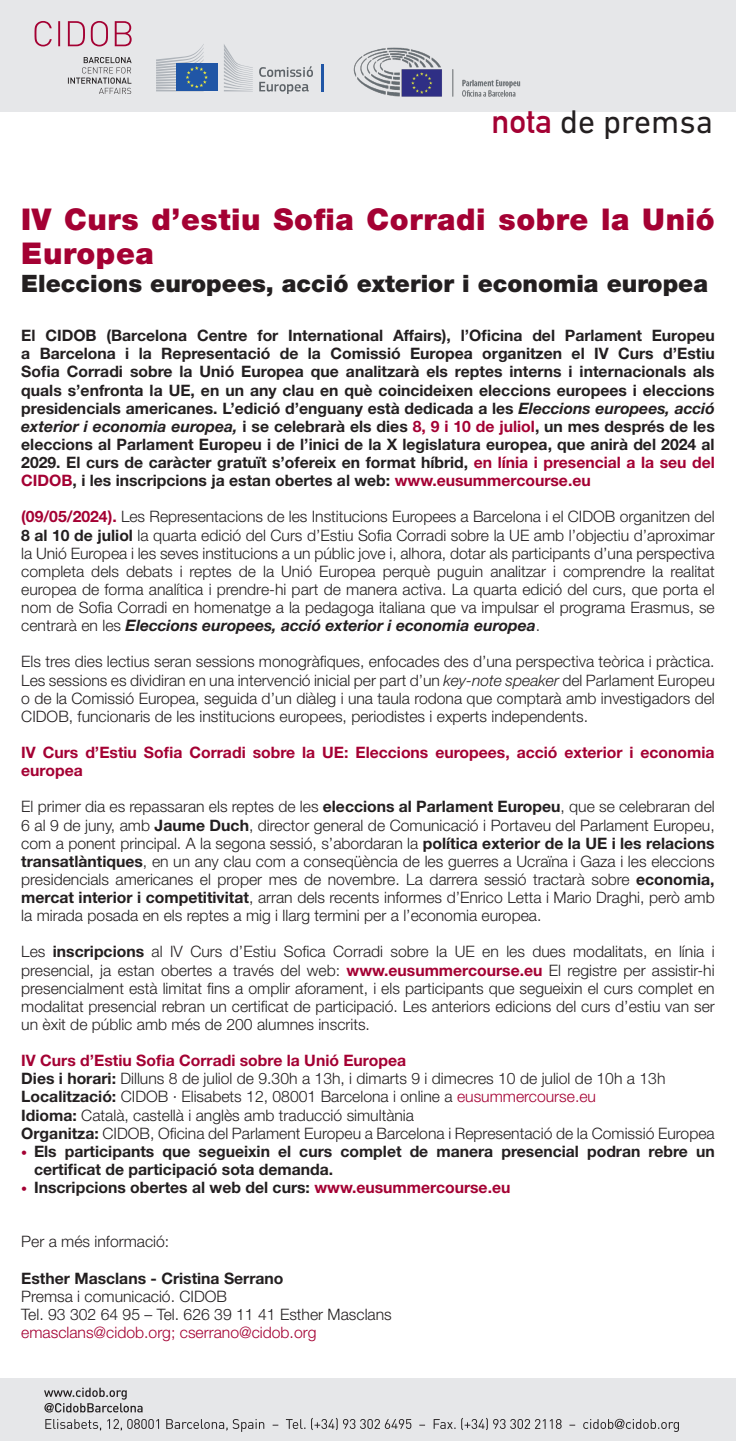
<style>
.page{position:relative;width:736px;height:1441px;background:#fff}
.page>*{position:absolute;margin:0;border:0;box-sizing:border-box;transform-origin:0 0}
.t1{font:33.3px "DIN Next LT Pro";color:#231f20}
.t2{font:900 30px/34.5px "Helvetica Neue LT Std";letter-spacing:.02em;color:#a40133}
.t3{font:900 24px "Helvetica Neue LT Std";color:#231f20}
.t4{font:300 15.75px/18.1px "Helvetica Neue LT Std";color:#231f20;text-align:justify}
.t5{font:700 15.75px/18.1px "Helvetica Neue LT Std";color:#231f20;text-align:justify}
.t6{font:700 15.75px/18.1px "Helvetica Neue LT Std";color:#a40133}
.t7{font:300 15.75px "Helvetica Neue LT Std";color:#a40133}
.s1{font-family:"DIN Alternate";font-weight:700;color:#a40133}
.s2{font-style:italic}
.s3{color:#a40133}
.s4{font-weight:700;color:#a40133}
.s5{font-weight:700}
.s6{font-weight:700;font-style:italic}
.s7{font-size:12px;color:#a40133}
</style>
<div class="page">
<div style="left:0;top:0;width:736px;height:111px;background:#e6e7e9"></div>
<div style="left:0;top:1378px;width:736px;height:62px;background:#e6e7e9"></div>
<svg style="left:44px;top:1387px;width:635px;height:44px"></svg>
<svg style="left:35px;top:21px;width:97px;height:25px"></svg>
<svg style="left:68px;top:57px;width:64px;height:37px"></svg>
<svg style="left:224px;top:44px;width:29px;height:47px"></svg>
<div style="left:176px;top:64px;width:41px;height:27px;background:#2056a6"></div>
<svg style="left:156px;top:44px;width:52px;height:47px"></svg>
<svg style="left:259px;top:66px;width:54px;height:28px"></svg>
<hr style="left:321px;top:64px;width:2px;height:28px;background:#2056a6">
<img style="left:353px;top:47px;width:168px;height:50px">
<h1 class="t1" style="left:491px;top:102px;width:223px"><span class="s1">nota</span> de premsa</h1>
<h2 class="t2" style="left:21px;top:202px;width:695px">IV Curs d’estiu Sofia Corradi sobre la Unió<br>Europea</h2>
<h3 class="t3" style="left:21px;top:269px;width:688px">Eleccions europees, acció exterior i economia europea</h3>
<p class="t5" style="left:21px;top:326px;width:695px">El CIDOB (Barcelona Centre for International Affairs), l’Oficina del Parlament Europeu a Barcelona i la Representació de la Comissió Europea organitzen el IV Curs d’Estiu Sofia Corradi sobre la Unió Europea que analitzarà els reptes interns i internacionals als quals s’enfronta la UE, en un any clau en què coincideixen eleccions europees i eleccions presidencials americanes. L’edició d’enguany està dedicada a les <span class="s2">Eleccions europees, acció exterior i economia europea,</span> i se celebrarà els dies <span class="s3">8, 9 i 10 de juliol</span>, un mes després de les eleccions al Parlament Europeu i de l’inici de la X legislatura europea, que anirà del 2024 al 2029. El curs de caràcter gratuït s’ofereix en format híbrid, <span class="s3">en línia i presencial a la seu del CIDOB</span>, i les inscripcions ja estan obertes al web: <span class="s3">www.eusummercourse.eu</span></p>
<p class="t4" style="left:21px;top:507px;width:695px"><span class="s4">(09/05/2024).</span> Les Representacions de les Institucions Europees a Barcelona i el CIDOB organitzen del <span class="s5">8 al 10 de juliol</span> la quarta edició del Curs d’Estiu Sofia Corradi sobre la UE amb l’objectiu d’aproximar la Unió Europea i les seves institucions a un públic jove i, alhora, dotar als participants d’una perspectiva completa dels debats i reptes de la Unió Europea perquè puguin analitzar i comprendre la realitat europea de forma analítica i prendre-hi part de manera activa. La quarta edició del curs, que porta el nom de Sofia Corradi en homenatge a la pedagoga italiana que va impulsar el programa Erasmus, se centrarà en les <span class="s6">Eleccions europees, acció exterior i economia europea</span>.</p>
<p class="t4" style="left:21px;top:652px;width:695px">Els tres dies lectius seran sessions monogràfiques, enfocades des d’una perspectiva teòrica i pràctica.<br>Les sessions es dividiran en una intervenció inicial per part d’un <span class="s2">key-note speaker</span> del Parlament Europeu o de la Comissió Europea, seguida d’un diàleg i una taula rodona que comptarà amb investigadors del CIDOB, funcionaris de les institucions europees, periodistes i experts independents.</p>
<p class="t6" style="left:21px;top:743px;width:694px">IV Curs d’Estiu Sofia Corradi sobre la UE: Eleccions europees, acció exterior i economia europea</p>
<p class="t4" style="left:21px;top:797px;width:695px">El primer dia es repassaran els reptes de les <span class="s5">eleccions al Parlament Europeu</span>, que se celebraran del 6 al 9 de juny, amb <span class="s5">Jaume Duch</span>, director general de Comunicació i Portaveu del Parlament Europeu, com a ponent principal. A la segona sessió, s’abordaran la <span class="s5">política exterior de la UE i les relacions transatlàntiques</span>, en un any clau com a conseqüència de les guerres a Ucraïna i Gaza i les eleccions presidencials americanes el proper mes de novembre. La darrera sessió tractarà sobre <span class="s5">economia, mercat interior i competitivitat</span>, arran dels recents informes d’Enrico Letta i Mario Draghi, però amb la mirada posada en els reptes a mig i llarg termini per a l’economia europea.</p>
<p class="t4" style="left:21px;top:942px;width:695px">Les <span class="s5">inscripcions</span> al IV Curs d’Estiu Sofica Corradi sobre la UE en les dues modalitats, en línia i presencial, ja estan obertes a través del web: <span class="s4">www.eusummercourse.eu</span> El registre per assistir-hi presencialment està limitat fins a omplir aforament, i els participants que segueixin el curs complet en modalitat presencial rebran un certificat de participació. Les anteriors edicions del curs d’estiu van ser un èxit de públic amb més de 200 alumnes inscrits.</p>
<p class="t4" style="left:21px;top:1051px;width:695px;text-align:left"><span class="s4">IV Curs d’Estiu Sofia Corradi sobre la Unió Europea<br></span><span class="s5">Dies i horari:</span> Dilluns 8 de juliol de 9.30h a 13h, i dimarts 9 i dimecres 10 de juliol de 10h a 13h <span class="s5">Localització:</span> CIDOB · Elisabets 12, 08001 Barcelona i online a <span class="s3">eusummercourse.eu<br></span><span class="s5">Idioma:</span> Català, castellà i anglès amb traducció simultània<br><span class="s5">Organitza:</span> CIDOB, Oficina del Parlament Europeu a Barcelona i Representació de la Comissió Europea</p>
<p class="t5" style="left:34px;top:1141px;width:682px;text-indent:-13px"><span class="s7">•</span> Els participants que segueixin el curs complet de manera presencial podran rebre un certificat de participació sota demanda.</p>
<p class="t5" style="left:21px;top:1177px;width:490px"><span class="s7">•</span> Inscripcions obertes al web del curs: <span class="s3">www.eusummercourse.eu</span></p>
<p class="t4" style="left:21px;top:1232px;width:149px">Per a més informació:</p>
<p class="t5" style="left:21px;top:1268px;width:264px">Esther Masclans - Cristina Serrano</p>
<p class="t4" style="left:21px;top:1286px;width:372px">Premsa i comunicació. CIDOB<br>Tel. 93 302 64 95 – Tel. 626 39 11 41 Esther Masclans</p>
<p class="t7" style="left:21px;top:1322px;width:297px">emasclans@cidob.org; cserrano@cidob.org</p>
</div>
